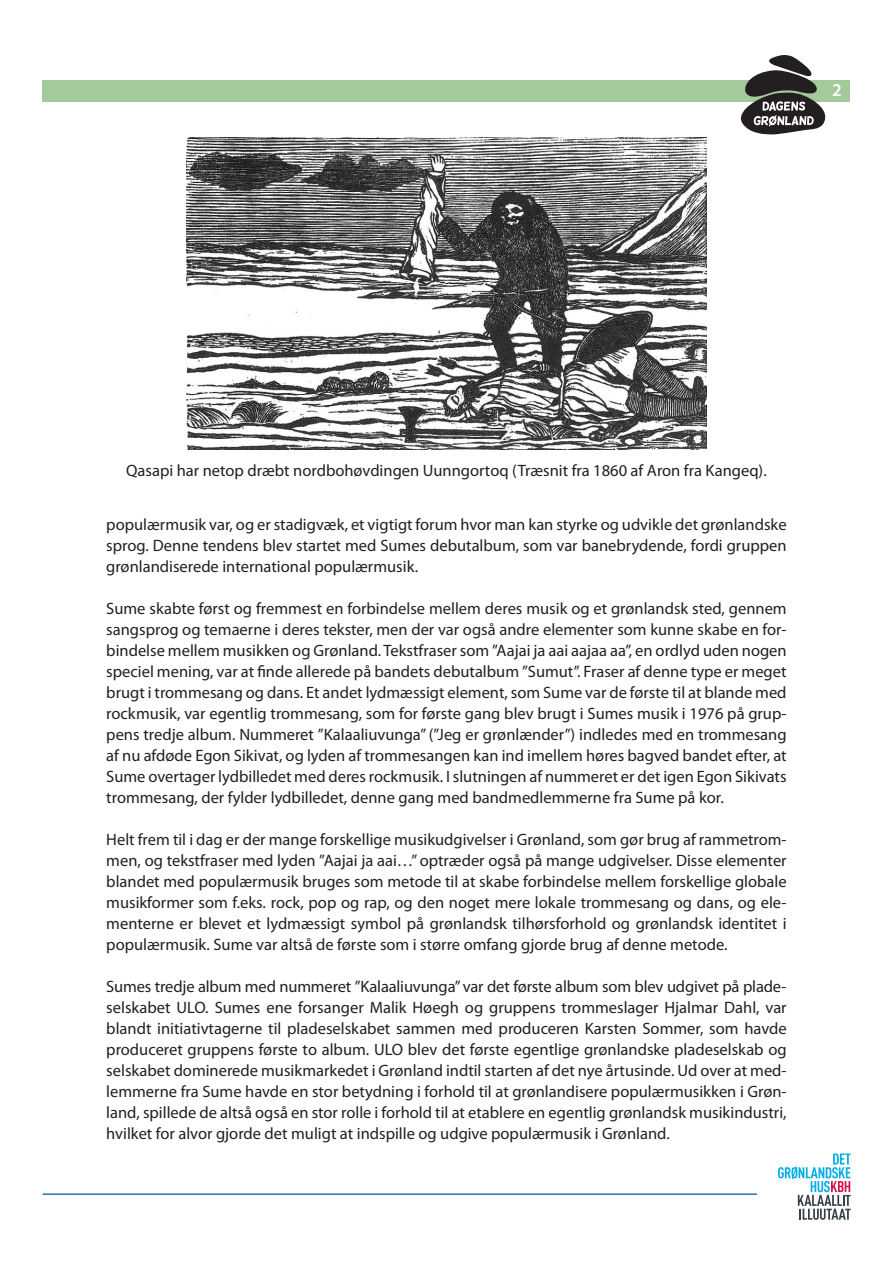
<style>
.page{position:relative;width:893px;height:1263px;background:#fff}
.page>*{position:absolute;margin:0;border:0;box-sizing:border-box;transform-origin:0 0}
.t1{font:600 18px "Myriad Pro";color:#fff}
.t2{font:16.5px/21px "Myriad Pro";color:#231f20;text-align:justify}
.t3{font:4.65px "Signa Caps";letter-spacing:-.02em;color:#000}
</style>
<div class="page">
<div style="left:43px;top:80px;width:807px;height:21px;background:#a4c99b"></div>
<svg style="left:739px;top:55px;width:88px;height:79px"></svg>
<hr style="left:43px;top:1193px;width:714px;height:2px;background:#2373b6">
<svg style="left:778px;top:1153px;width:73px;height:67px"></svg>
<img style="left:186px;top:137px;width:521px;height:313px">
<p class="t1" style="left:832px;top:80px;width:11px">2</p>
<p class="t2" style="left:126px;top:460px;width:642px">Qasapi har netop dræbt nordbohøvdingen Uunngortoq (Træsnit fra 1860 af Aron fra Kangeq).</p>
<p class="t2" style="left:106px;top:514px;width:682px">populærmusik var, og er stadigvæk, et vigtigt forum hvor man kan styrke og udvikle det grønlandske sprog. Denne tendens blev startet med Sumes debutalbum, som var banebrydende, fordi gruppen grønlandiserede international populærmusik.</p>
<p class="t2" style="left:106px;top:598px;width:682px">Sume skabte først og fremmest en forbindelse mellem deres musik og et grønlandsk sted, gennem sangsprog og temaerne i deres tekster, men der var også andre elementer som kunne skabe en for&shy;bindelse mellem musikken og Grønland. Tekstfraser som ”Aajai ja aai aajaa aa”, en ordlyd uden nogen speciel mening, var at finde allerede på bandets debutalbum ”Sumut”. Fraser af denne type er meget brugt i trommesang og dans. Et andet lydmæssigt element, som Sume var de første til at blande med rockmusik, var egentlig trommesang, som for første gang blev brugt i Sumes musik i 1976 på grup&shy;pens tredje album. Nummeret ”Kalaaliuvunga” (”Jeg er grønlænder”) indledes med en trommesang af nu afdøde Egon Sikivat, og lyden af trommesangen kan ind imellem høres bagved bandet efter, at Sume overtager lydbilledet med deres rockmusik. I slutningen af nummeret er det igen Egon Sikivats trommesang, der fylder lydbilledet, denne gang med bandmedlemmerne fra Sume på kor.</p>
<p class="t2" style="left:106px;top:829px;width:682px">Helt frem til i dag er der mange forskellige musikudgivelser i Grønland, som gør brug af rammetrom&shy;men, og tekstfraser med lyden ”Aajai ja aai…” optræder også på mange udgivelser. Disse elementer blandet med populærmusik bruges som metode til at skabe forbindelse mellem forskellige globale musikformer som f.eks. rock, pop og rap, og den noget mere lokale trommesang og dans, og ele&shy;menterne er blevet et lydmæssigt symbol på grønlandsk tilhørsforhold og grønlandsk identitet i populærmusik. Sume var altså de første som i større omfang gjorde brug af denne metode.</p>
<p class="t2" style="left:106px;top:976px;width:682px">Sumes tredje album med nummeret ”Kalaaliuvunga” var det første album som blev udgivet på plade&shy;selskabet ULO. Sumes ene forsanger Malik Høegh og gruppens trommeslager Hjalmar Dahl, var blandt initiativtagerne til pladeselskabet sammen med produceren Karsten Sommer, som havde produceret gruppens første to album. ULO blev det første egentlige grønlandske pladeselskab og selskabet dominerede musikmarkedet i Grønland indtil starten af det nye årtusinde. Ud over at med&shy;lemmerne fra Sume havde en stor betydning i forhold til at grønlandisere populærmusikken i Grøn&shy;land, spillede de altså også en stor rolle i forhold til at etablere en egentlig grønlandsk musikindustri, hvilket for alvor gjorde det muligt at indspille og udgive populærmusik i Grønland.</p>
<p class="t3" style="left:736px;top:1114px;width:20px">logotype</p>
</div>
